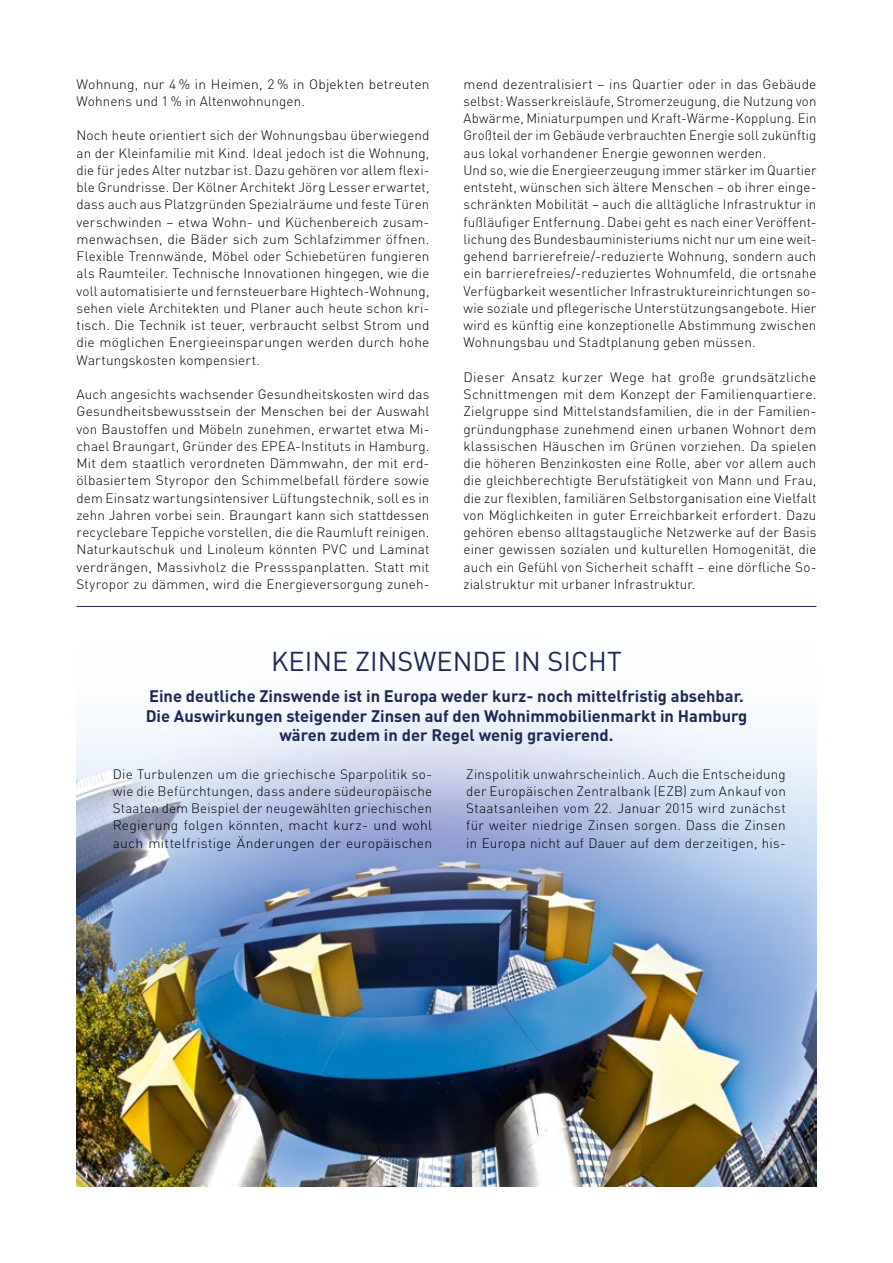
<style>
.page{position:relative;width:893px;height:1263px;background:#fff}
.page>*{position:absolute;margin:0;border:0;box-sizing:border-box;transform-origin:0 0}
.t1{font:27px "DIN";color:#1c2a53}
.t2{font:700 16.5px/19.5px "DIN";color:#1c2a53;text-align:center}
.t3{font:300 13.5px/17.2px "DIN";letter-spacing:.01em;color:#000;text-align:justify}
</style>
<div class="page">
<img style="left:77px;top:707px;width:739px;height:479px">
<hr style="left:77px;top:606px;width:739px;height:1px;background:#1c2a53">
<p class="t3" style="left:77px;top:75px;width:354px">Wohnung, nur 4 % in Heimen, 2 % in Objekten betreuten<br>Wohnens und 1 % in Altenwohnungen.</p>
<p class="t3" style="left:77px;top:127px;width:354px">Noch heute orientiert sich der Wohnungsbau überwiegend an der Kleinfamilie mit Kind. Ideal jedoch ist die Wohnung, die für jedes Alter nutzbar ist. Dazu gehören vor allem flexi&shy;ble Grundrisse. Der Kölner Architekt Jörg Lesser erwartet, dass auch aus Platzgründen Spezialräume und feste Türen verschwinden – etwa Wohn- und Küchenbereich zusam&shy;menwachsen, die Bäder sich zum Schlafzimmer öffnen.<br>Flexible Trennwände, Möbel oder Schiebetüren fungieren als Raumteiler. Technische Innovationen hingegen, wie die voll automatisierte und fernsteuerbare Hightech-Wohnung, sehen viele Architekten und Planer auch heute schon kri&shy;tisch. Die Technik ist teuer, verbraucht selbst Strom und die möglichen Energieeinsparungen werden durch hohe Wartungskosten kompensiert.</p>
<p class="t3" style="left:77px;top:385px;width:354px">Auch angesichts wachsender Gesundheitskosten wird das Gesundheitsbewusstsein der Menschen bei der Auswahl von Baustoffen und Möbeln zunehmen, erwartet etwa Mi&shy;chael Braungart, Gründer des EPEA-Instituts in Hamburg.<br>Mit dem staatlich verordneten Dämmwahn, der mit erd&shy;ölbasiertem Styropor den Schimmelbefall fördere sowie dem Einsatz wartungsintensiver Lüftungstechnik, soll es in zehn Jahren vorbei sein. Braungart kann sich stattdessen recyclebare Teppiche vorstellen, die die Raumluft reinigen.<br>Naturkautschuk und Linoleum könnten PVC und Laminat verdrängen, Massivholz die Pressspanplatten. Statt mit Styropor zu dämmen, wird die Energieversorgung zuneh-</p>
<p class="t3" style="left:463px;top:75px;width:354px;text-align:left">mend dezentralisiert – ins Quartier oder in das Gebäude selbst: Wasserkreisläufe, Stromerzeugung, die Nutzung von Abwärme, Miniaturpumpen und Kraft-Wärme-Kopplung. Ein Großteil der im Gebäude verbrauchten Energie soll zukünftig aus lokal vorhandener Energie gewonnen werden.<br>Und so, wie die Energieerzeugung immer stärker im Quartier entsteht, wünschen sich ältere Menschen – ob ihrer einge&shy;schränkten Mobilität – auch die alltägliche Infrastruktur in fußläufiger Entfernung. Dabei geht es nach einer Veröffent&shy;lichung des Bundesbauministeriums nicht nur um eine weit&shy;gehend barrierefreie/-reduzierte Wohnung, sondern auch ein barrierefreies/-reduziertes Wohnumfeld, die ortsnahe Verfügbarkeit wesentlicher Infrastruktureinrichtungen so&shy;wie soziale und pflegerische Unterstützungsangebote. Hier wird es künftig eine konzeptionelle Abstimmung zwischen Wohnungsbau und Stadtplanung geben müssen.</p>
<p class="t3" style="left:463px;top:368px;width:354px">Dieser Ansatz kurzer Wege hat große grundsätzliche Schnittmengen mit dem Konzept der Familienquartiere.<br>Zielgruppe sind Mittelstandsfamilien, die in der Familien&shy;gründungphase zunehmend einen urbanen Wohnort dem klassischen Häuschen im Grünen vorziehen. Da spielen die höheren Benzinkosten eine Rolle, aber vor allem auch die gleichberechtigte Berufstätigkeit von Mann und Frau, die zur flexiblen, familiären Selbstorganisation eine Vielfalt von Möglichkeiten in guter Erreichbarkeit erfordert. Dazu gehören ebenso alltagstaugliche Netzwerke auf der Basis einer gewissen sozialen und kulturellen Homogenität, die auch ein Gefühl von Sicherheit schafft – eine dörfliche So&shy;zialstruktur mit urbaner Infrastruktur.</p>
<h1 class="t1" style="left:271px;top:644px;width:352px">KEINE ZINSWENDE IN SICHT</h1>
<p class="t2" style="left:146px;top:686px;width:603px">Eine deutliche Zinswende ist in Europa weder kurz- noch mittelfristig absehbar.<br>Die Auswirkungen steigender Zinsen auf den Wohnimmobilienmarkt in Hamburg wären zudem in der Regel wenig gravierend.</p>
<p class="t3" style="left:113px;top:765px;width:321px">Die Turbulenzen um die griechische Sparpolitik so&shy;wie die Befürchtungen, dass andere südeuropäische Staaten dem Beispiel der neugewählten griechischen Regierung folgen könnten, macht kurz- und wohl auch mittelfristige Änderungen der europäischen</p>
<p class="t3" style="left:466px;top:765px;width:321px">Zinspolitik unwahrscheinlich. Auch die Entscheidung der Europäischen Zentralbank (EZB) zum Ankauf von Staatsanleihen vom 22. Januar 2015 wird zunächst für weiter niedrige Zinsen sorgen. Dass die Zinsen in Europa nicht auf Dauer auf dem derzeitigen, his-</p>
</div>
